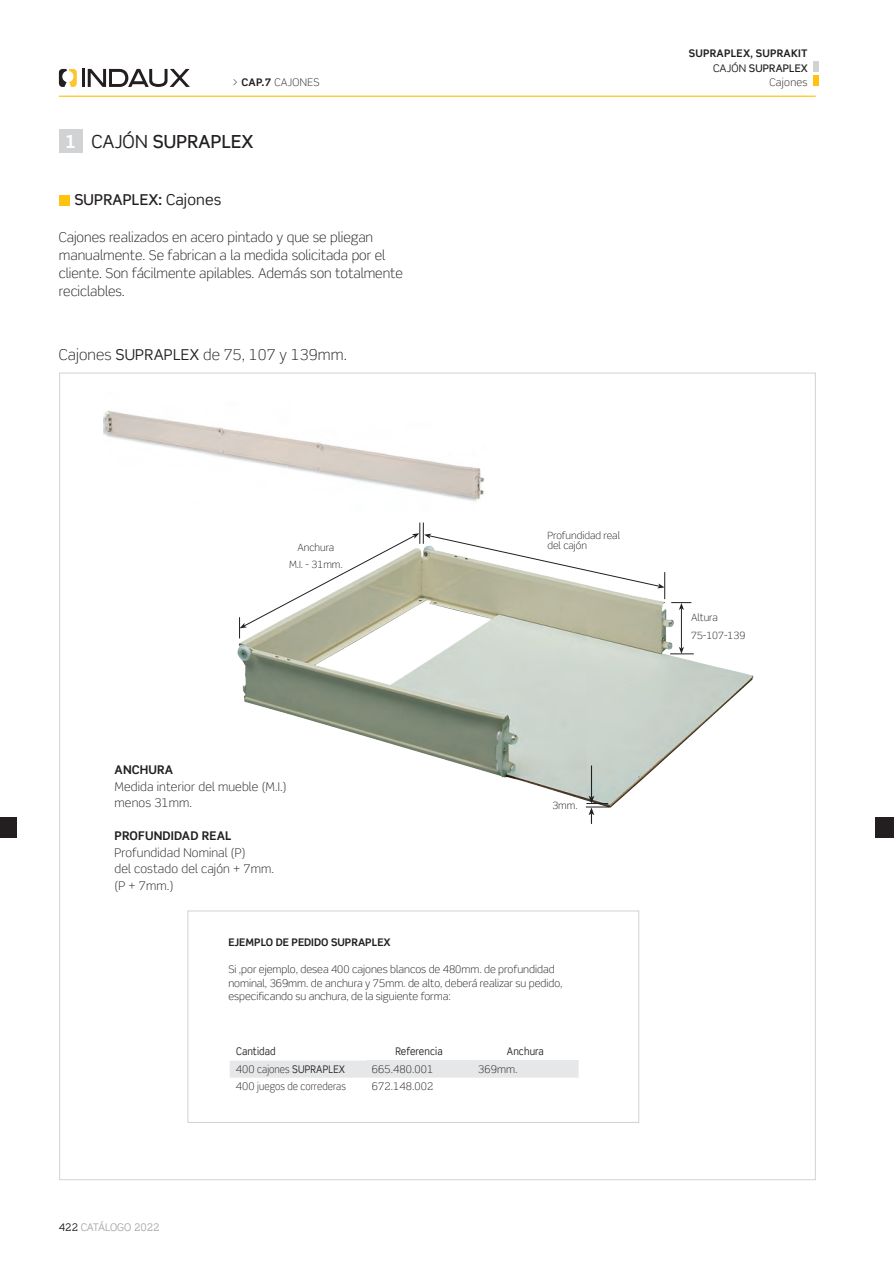
<style>
.page{position:relative;width:894px;height:1266px;background:#fff}
.page>*{position:absolute;margin:0;border:0;box-sizing:border-box;transform-origin:0 0}
.TITULU_1{font:500 18px "Scene Pro";letter-spacing:.01em;color:#231f20}
.TITULU_1-2{font:700 18px "Scene Pro";color:#fff}
.TITULU_2{font:300 15px "Scene Pro";letter-spacing:.01em;color:#231f20}
.TITULU_2-2{font:500 15px "Scene Pro";letter-spacing:.01em;color:#231f20}
.texto{font:300 13.5px/18px "Scene Pro";color:#231f20}
.descripción{font:300 12px/16.5px "Scene Pro";letter-spacing:.01em;color:#231f20}
.notas{font:300 10.5px/13.5px "Scene Pro";color:#231f20}
.tabl__texto{font:300 10.5px "Scene Pro";letter-spacing:.01em;color:#231f20}
.tabl__titulillo{font:10.5px "Scene Pro";letter-spacing:.01em;color:#231f20;scale:.9 1}
.notas-2{font:700 10.5px "Scene Pro";color:#231f20}
.cab__TITULU_Ø{font:700 10.5px "Scene Pro";letter-spacing:.02em;color:#231f20}
.t1{font:10.5px "Scene Pro";color:#a8a9ad}
.cab__TITULU_1{font:500 10.5px "Scene Pro";letter-spacing:.01em;color:#231f20}
.notas-3{font:300 10.5px "Scene Pro";letter-spacing:.03em;color:#231f20}
.cab__TITULU_2{font:300 10.5px "Scene Pro";letter-spacing:.03em;color:#231f20}
.t2{font:300 10.05px/10.1px "Scene Pro";color:#231f20}
.s1{font-weight:700}
.s2{font-weight:400}
.s3{font-style:inherit}
.s4{color:#231f20}
.s5{font-weight:500}
</style>
<div class="page">
<div style="left:813px;top:61px;width:5px;height:11px;background:#d1d2d4"></div>
<div style="left:813px;top:76px;width:5px;height:10px;background:#fec210"></div>
<hr style="left:59px;top:96px;width:756px;height:1px;background:#fec210">
<svg style="left:59px;top:69px;width:18px;height:18px"></svg>
<hr style="left:82px;top:69px;width:3px;height:18px;background:#231f20">
<svg style="left:88px;top:69px;width:102px;height:18px"></svg>
<img style="left:237px;top:522px;width:517px;height:286px">
<div style="left:187px;top:911px;width:452px;height:212px;border:1px solid #d1d2d4"></div>
<img style="left:104px;top:410px;width:380px;height:92px">
<div style="left:59px;top:129px;width:24px;height:24px;background:#d1d2d4"></div>
<div style="left:59px;top:195px;width:11px;height:10px;background:#fec210"></div>
<div style="left:230px;top:1061px;width:348px;height:17px;background:#e6e7e9"></div>
<hr style="left:366px;top:1060px;width:106px;height:1px;background:#e6e7e9">
<hr style="left:472px;top:1060px;width:106px;height:1px;background:#e6e7e9">
<hr style="left:591px;top:765px;width:1px;height:32px;background:#231f20">
<svg style="left:586px;top:796px;width:23px;height:28px"></svg>
<hr style="left:681px;top:608px;width:1px;height:41px;background:#231f20">
<svg style="left:671px;top:602px;width:20px;height:8px"></svg>
<svg style="left:670px;top:647px;width:23px;height:8px"></svg>
<svg style="left:239px;top:523px;width:426px;height:115px"></svg>
<div style="left:875px;top:817px;width:19px;height:21px;background:#231f20"></div>
<div style="left:0;top:817px;width:17px;height:21px;background:#231f20"></div>
<p class="notas-3" style="left:232px;top:76px;width:89px">&gt; <span class="s1">CAP.7</span> CAJONES</p>
<p class="TITULU_1-2" style="left:65px;top:130px;width:13px">1</p>
<p class="TITULU_1" style="left:91px;top:130px;width:163px"><span class="s2">CAJÓN</span> SUPRAPLEX</p>
<p class="TITULU_2-2" style="left:74px;top:191px;width:149px">SUPRAPLEX<span class="s3">:</span> <span class="s2">Cajones</span></p>
<p class="texto" style="left:59px;top:228px;width:345px">Cajones realizados en acero pintado y que se pliegan manualmente. Se fabrican a la medida solicitada por el cliente. Son fácilmente apilables. Además son totalmente reciclables.</p>
<p class="TITULU_2" style="left:59px;top:346px;width:290px">Cajones <span class="s2">SUPRAPLEX</span> de 75, 107 y 139mm.</p>
<p class="t2" style="left:297px;top:542px;width:38px">Anchura</p>
<p class="t2" style="left:289px;top:560px;width:55px">M.I. - 31mm.</p>
<p class="descripción" style="left:115px;top:762px;width:174px"><span class="s1">ANCHURA<br></span>Medida interior del mueble (M.I.) menos 31mm.</p>
<p class="descripción" style="left:115px;top:828px;width:161px"><span class="s1">PROFUNDIDAD REAL<br></span>Profundidad Nominal (P)<br>del costado del cajón + 7mm.</p>
<p class="descripción" style="left:115px;top:877px;width:60px">(P + 7mm.)</p>
<p class="t2" style="left:547px;top:530px;width:74px">Profundidad real del cajón</p>
<p class="t2" style="left:552px;top:800px;width:27px">3mm.</p>
<p class="notas-2" style="left:228px;top:936px;width:164px">EJEMPLO DE PEDIDO SUPRAPLEX</p>
<p class="notas" style="left:228px;top:963px;width:336px">Si ,por ejemplo, desea 400 cajones blancos de 480mm. de profundidad nominal, 369mm. de anchura y 75mm. de alto, deberá realizar su pedido, especificando su anchura, de la siguiente forma:</p>
<p class="t1" style="left:59px;top:1220px;width:102px"><span class="s4">422</span> CATÁLOGO 2022</p>
<p class="tabl__titulillo" style="left:236px;top:1044px;width:46px">Cantidad</p>
<p class="tabl__titulillo" style="left:395px;top:1044px;width:54px">Referencia</p>
<p class="tabl__titulillo" style="left:507px;top:1044px;width:43px">Anchura</p>
<p class="tabl__texto" style="left:236px;top:1063px;width:111px">400 cajones <span class="s2">SUPRAPLEX</span></p>
<p class="tabl__texto" style="left:236px;top:1080px;width:112px">400 juegos de correderas</p>
<p class="tabl__texto" style="left:372px;top:1063px;width:63px">665.480.001</p>
<p class="tabl__texto" style="left:478px;top:1063px;width:41px">369mm.</p>
<p class="tabl__texto" style="left:372px;top:1080px;width:63px">672.148.002</p>
<p class="cab__TITULU_Ø" style="left:688px;top:47px;width:120px">SUPRAPLEX<span class="s5">,</span> SUPRAKIT</p>
<p class="cab__TITULU_1" style="left:713px;top:62px;width:96px"><span class="s2">CAJÓN</span> SUPRAPLEX</p>
<p class="cab__TITULU_2" style="left:769px;top:76px;width:40px">Cajones</p>
<p class="t2" style="left:691px;top:612px;width:28px">Altura</p>
<p class="t2" style="left:691px;top:630px;width:56px">75-107-139</p>
</div>
